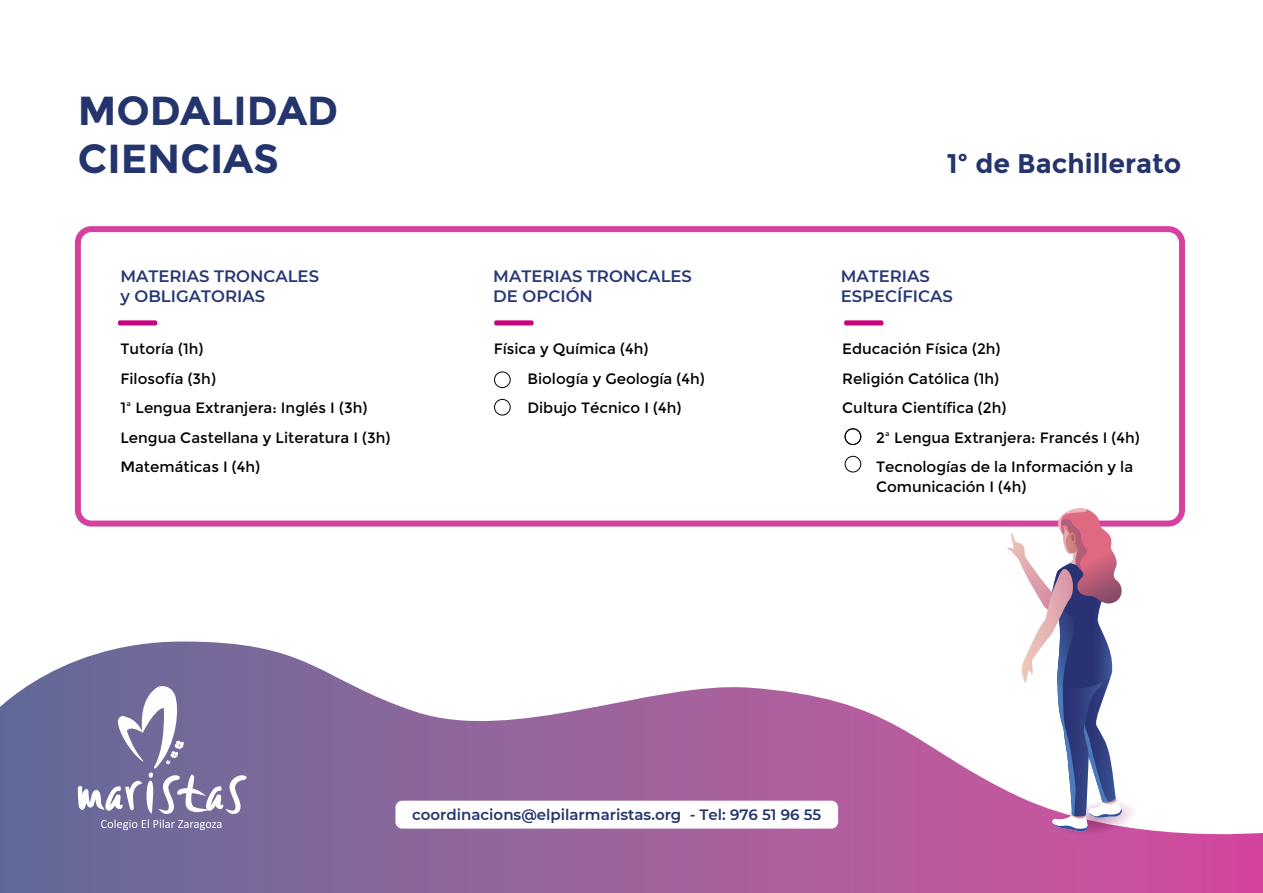
<style>
.page{position:relative;width:1263px;height:893px;background:#fff}
.page>*{position:absolute;margin:0;border:0;box-sizing:border-box;transform-origin:0 0}
.t1{font:700 40.5px/48.6px "Montserrat";color:#24346c}
.t2{font:700 27px "Montserrat";color:#24346c}
.t3{font:600 16.5px/19.8px "Montserrat";color:#273875}
.t4{font:15px/29.4px "Montserrat";color:#020202}
.t5{font:600 15px "Montserrat";color:#24346c}
</style>
<div class="page">
<svg style="left:0;top:641px;width:1263px;height:252px"></svg>
<div style="left:75px;top:226px;width:1110px;height:301px;border:6px solid #c7027f;border-radius:14px"></div>
<div style="left:118px;top:320px;width:39px;height:5px;background:#c7027f;border-radius:2px"></div>
<div style="left:494px;top:320px;width:39px;height:5px;background:#c7027f;border-radius:2px"></div>
<div style="left:844px;top:320px;width:39px;height:5px;background:#c7027f;border-radius:2px"></div>
<div style="left:844px;top:456px;width:17px;height:16px;border:1px solid #020202;border-radius:50%"></div>
<div style="left:494px;top:371px;width:17px;height:17px;border:1px solid #020202;border-radius:50%"></div>
<div style="left:844px;top:428px;width:17px;height:17px;border:1px solid #020202;border-radius:50%"></div>
<div style="left:494px;top:399px;width:17px;height:17px;border:1px solid #020202;border-radius:50%"></div>
<svg style="left:78px;top:685px;width:169px;height:145px;background:#8982aa"></svg>
<svg style="left:1007px;top:508px;width:151px;height:332px"></svg>
<div style="left:395px;top:801px;width:443px;height:28px;background:#fff;border-radius:7px"></div>
<h1 class="t1" style="left:78px;top:86px;width:262px">MODALIDAD<br>CIENCIAS</h1>
<h2 class="t2" style="left:947px;top:147px;width:236px">1º de Bachillerato</h2>
<p class="t3" style="left:120px;top:266px;width:200px">MATERIAS TRONCALES y OBLIGATORIAS</p>
<p class="t3" style="left:841px;top:266px;width:114px">MATERIAS<br>ESPECÍFICAS</p>
<p class="t4" style="left:527px;top:334px;width:179px;text-indent:-34px">Física y Química (4h)<br>Biología y Geología (4h)<br>Dibujo Técnico I (4h)</p>
<p class="t4" style="left:842px;top:334px;width:160px">Educación Física (2h)</p>
<p class="t3" style="left:493px;top:266px;width:200px">MATERIAS TRONCALES<br>DE OPCIÓN</p>
<p class="t4" style="left:120px;top:334px;width:272px">Tutoría (1h)<br>Filosofía (3h)<br>1ª Lengua Extranjera: Inglés I (3h)<br>Lengua Castellana y Literatura I (3h)<br>Matemáticas I (4h)</p>
<p class="t4" style="left:842px;top:364px;width:158px">Religión Católica (1h)</p>
<p class="t4" style="left:842px;top:393px;width:166px">Cultura Científica (2h)</p>
<p class="t4" style="left:876px;top:423px;width:265px">2ª Lengua Extranjera: Francés I (4h)</p>
<p class="t4" style="left:876px;top:452px;width:259px">Tecnologías de la Información y la</p>
<p class="t4" style="left:876px;top:472px;width:152px">Comunicación I (4h)</p>
<p class="t5" style="left:412px;top:804px;width:410px">coordinacions@elpilarmaristas.org - Tel: 976 51 96 55</p>
</div>
